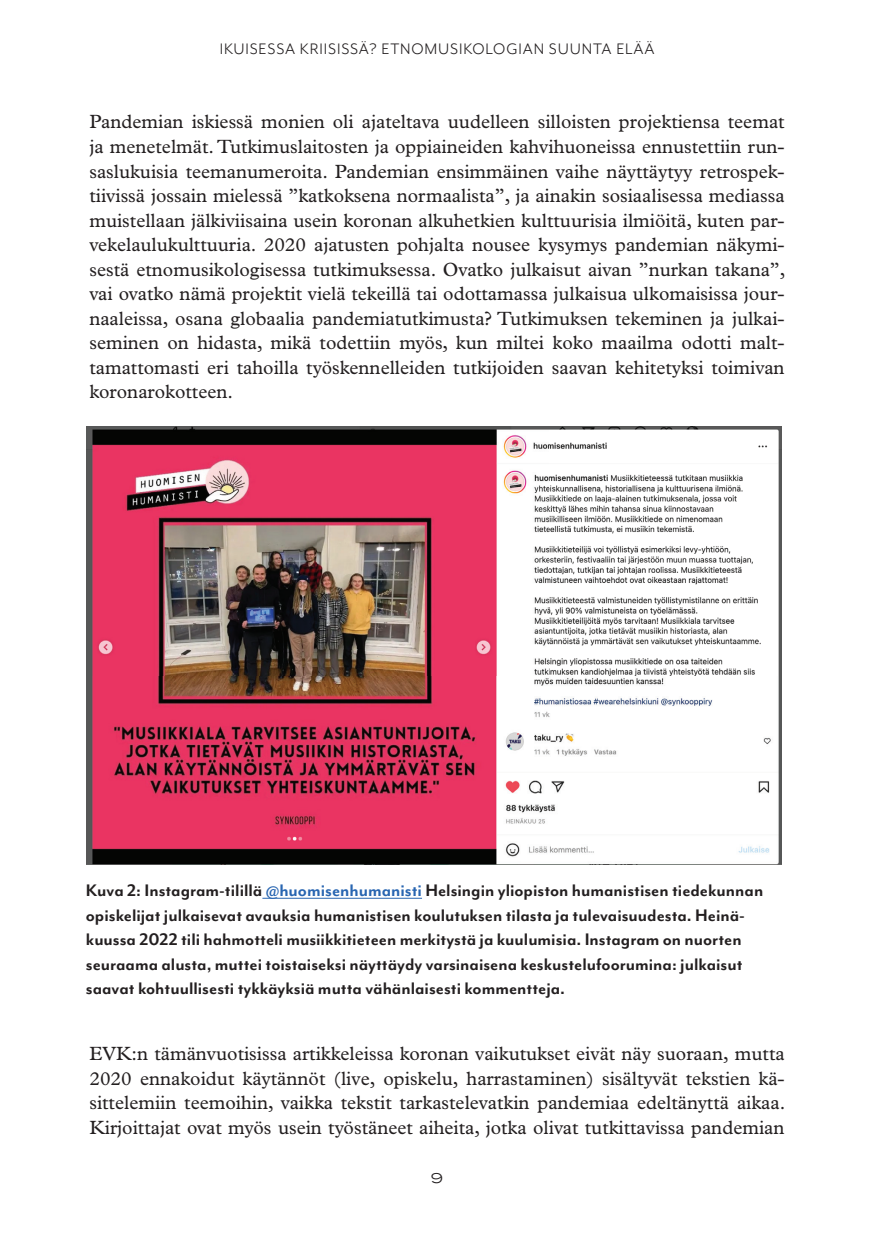
<style>
.page{position:relative;width:874px;height:1241px;background:#fff}
.page>*{position:absolute;margin:0;border:0;box-sizing:border-box;transform-origin:0 0}
.t1{font:19.25px/24.5px "Plantin MT Pro";color:#231f20;text-align:justify}
.t2{font:700 19.25px/24.5px "Mr Eaves Mod OT";color:#231f20}
.t3{font:17.5px "Mr Eaves Mod OT";letter-spacing:.05em;color:#231f20}
.t4{font:14px "Termina";color:#231f20}
.s1{color:#2865b1}
</style>
<div class="page">
<img style="left:86px;top:426px;width:694px;height:438px">
<hr style="left:262px;top:897px;width:160px;height:1px;background:#2865b1">
<p class="t3" style="left:219px;top:40px;width:436px">IKUISESSA KRIISISSÄ? ETNOMUSIKOLOGIAN SUUNTA ELÄÄ</p>
<p class="t1" style="left:89px;top:110px;width:697px">Pandemian iskiessä monien oli ajateltava uudelleen silloisten projektiensa teemat ja menetelmät. Tutkimuslaitosten ja oppiaineiden kahvihuoneissa ennustettiin run&shy;saslukuisia teemanumeroita. Pandemian ensimmäinen vaihe näyttäytyy retrospek&shy;tiivissä jossain mielessä ”katkoksena normaalista”, ja ainakin sosiaalisessa mediassa muistellaan jälkiviisaina usein koronan alkuhetkien kulttuurisia ilmiöitä, kuten par&shy;vekelaulukulttuuria. 2020 ajatusten pohjalta nousee kysymys pandemian näkymi&shy;sestä etnomusikologisessa tutkimuksessa. Ovatko julkaisut aivan ”nurkan takana”, vai ovatko nämä projektit vielä tekeillä tai odottamassa julkaisua ulkomaisissa jour&shy;naaleissa, osana globaalia pandemiatutkimusta? Tutkimuksen tekeminen ja julkai&shy;seminen on hidasta, mikä todettiin myös, kun miltei koko maailma odotti malt&shy;tamattomasti eri tahoilla työskennelleiden tutkijoiden saavan kehitetyksi toimivan koronarokotteen.</p>
<p class="t2" style="left:86px;top:877px;width:678px">Kuva 2: Instagram-tilillä <span class="s1">@huomisenhumanisti</span> Helsingin yliopiston humanistisen tiedekunnan opiskelijat julkaisevat avauksia humanistisen koulutuksen tilasta ja tulevaisuudesta. Heinä&shy;kuussa 2022 tili hahmotteli musiikkitieteen merkitystä ja kuulumisia. Instagram on nuorten seuraama alusta, muttei toistaiseksi näyttäydy varsinaisena keskustelufoorumina: julkaisut saavat kohtuullisesti tykkäyksiä mutta vähänlaisesti kommentteja.</p>
<p class="t1" style="left:89px;top:1041px;width:697px">EVK:n tämänvuotisissa artikkeleissa koronan vaikutukset eivät näy suoraan, mutta 2020 ennakoidut käytännöt (live, opiskelu, harrastaminen) sisältyvät tekstien kä&shy;sittelemiin teemoihin, vaikka tekstit tarkastelevatkin pandemiaa edeltänyttä aikaa.<br>Kirjoittajat ovat myös usein työstäneet aiheita, jotka olivat tutkittavissa pandemian</p>
<p class="t4" style="left:430px;top:1167px;width:14px">9</p>
</div>
